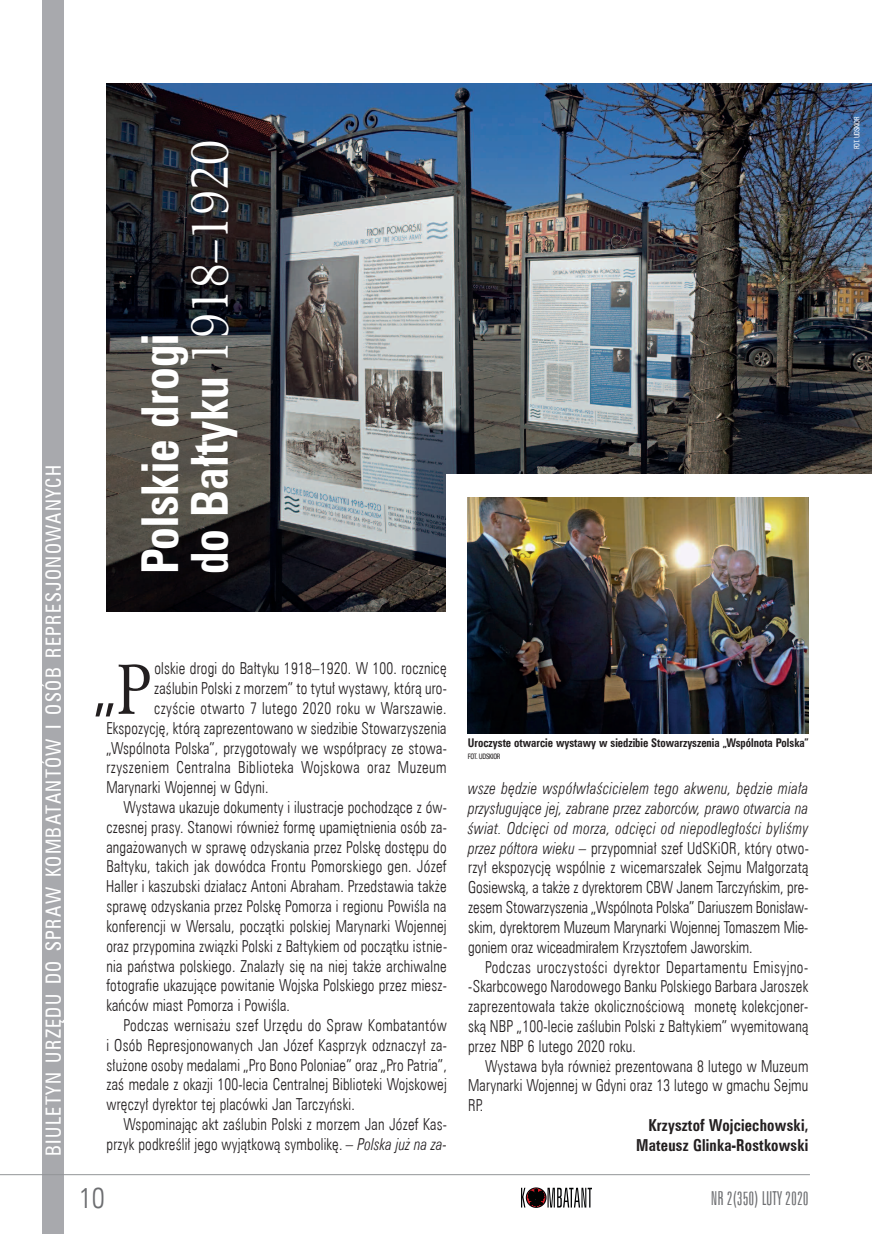
<style>
.page{position:relative;width:872px;height:1234px;background:#fff}
.page>*{position:absolute;margin:0;border:0;box-sizing:border-box;transform-origin:0 0}
.t1{font:72px "Zurich Lt Cn EU Normal";color:#231f20;scale:.9 1}
.t2{font:69.9px "Revival 565 EU Normal";color:#231f20;scale:.9 1}
.t3{font:51px/49.5px "Zurich Cn EU Bold";color:#fff;scale:.9 1}
.t4{font:28.5px "Zurich Lt Cn EU Normal";color:#6c6d70}
.t5{font:21px "Zurich Cn EU Normal";letter-spacing:.07em;color:#fff;scale:.92 1}
.t6{font:19.2px "Zurich Lt X Cn EU Normal";color:#6c6d70}
.t7{font:16.5px/19.8px "Zurich Lt Cn EU Normal";letter-spacing:.015em;color:#231f20;text-align:justify;scale:.9 1}
.t8{font:16.5px/19.8px "Zurich Lt Cn EU Italic";letter-spacing:.03em;color:#231f20;text-align:justify;scale:.9 1}
.t9{font:16.5px/19.8px "Zurich Cn EU Bold";letter-spacing:.015em;color:#231f20;text-align:right;scale:.9 1}
.t10{font:12px "Zurich Cn EU Bold";color:#231f20;scale:.9 1}
.t11{font:7.5px "Zurich Cn EU Normal";letter-spacing:-.05em;color:#231f20;scale:.9 1}
.t12{font:7.5px "Zurich Cn EU Normal";letter-spacing:-.05em;color:#fff;scale:.9 1}
.s1{font-family:"Revival 565 EU Normal"}
.s2{font-family:"Zurich Lt Cn EU Italic"}
</style>
<div class="page">
<img style="left:106px;top:84px;width:766px;height:527px">
<div style="left:446px;top:473px;width:426px;height:162px;background:#fff"></div>
<img style="left:468px;top:497px;width:340px;height:236px">
<div style="left:43px;top:0;width:21px;height:1233px;background:#a8a9ad"></div>
<hr style="left:0;top:1173px;width:810px;height:1px;background:#939598">
<svg style="left:521px;top:1187px;width:71px;height:20px"></svg>
<p class="t5" style="left:41px;top:1155px;width:752px;rotate:-90deg">BIULETYN URZĘDU DO SPRAW KOMBATANTÓW I OSÓB REPRESJONOWANYCH</p>
<h3 class="t3" style="left:135px;top:574px;width:484px;rotate:-90deg">Polskie drogi<br>do Bałtyku <span class="s1">1918–1920</span></h3>
<h2 class="t2" style="left:116px;top:646px;width:42px">P</h2>
<p class="t7" style="left:154px;top:658px;width:326px">olskie drogi do Bałtyku 1918–1920. W 100. rocznicę</p>
<p class="t7" style="left:154px;top:678px;width:327px">zaślubin Polski z morzem” to tytuł wystawy, którą uro-</p>
<p class="t7" style="left:154px;top:698px;width:326px">czyście otwarto 7 lutego 2020 roku w Warszawie.</p>
<p class="t7" style="left:106px;top:717px;width:379px">Ekspozycję, którą zaprezentowano w siedzibie Stowarzyszenia</p>
<p class="t7" style="left:106px;top:737px;width:380px">„Wspólnota Polska”, przygotowały we współpracy ze stowa-</p>
<p class="t7" style="left:106px;top:757px;width:379px">rzyszeniem Centralna Biblioteka Wojskowa oraz muzeum</p>
<p class="t7" style="left:106px;top:777px;width:182px">marynarki Wojennej w Gdyni.</p>
<p class="t7" style="left:123px;top:797px;width:361px">Wystawa ukazuje dokumenty i ilustracje pochodzące z ów-</p>
<p class="t7" style="left:106px;top:816px;width:380px">czesnej prasy. Stanowi również formę upamiętnienia osób za-</p>
<p class="t7" style="left:106px;top:836px;width:379px">angażowanych w sprawę odzyskania przez Polskę dostępu do</p>
<p class="t7" style="left:106px;top:856px;width:379px">Bałtyku, takich jak dowódca Frontu Pomorskiego gen. Józef</p>
<p class="t7" style="left:106px;top:876px;width:379px">Haller i kaszubski działacz Antoni Abraham. Przedstawia także</p>
<p class="t7" style="left:106px;top:896px;width:379px">sprawę odzyskania przez Polskę Pomorza i regionu Powiśla na</p>
<p class="t7" style="left:106px;top:915px;width:379px">konferencji w Wersalu, początki polskiej marynarki Wojennej</p>
<p class="t7" style="left:106px;top:935px;width:380px">oraz przypomina związki Polski z Bałtykiem od początku istnie-</p>
<p class="t7" style="left:106px;top:955px;width:379px">nia państwa polskiego. znalazły się na niej także archiwalne</p>
<p class="t7" style="left:106px;top:975px;width:380px">fotografie ukazujące powitanie Wojska Polskiego przez miesz-</p>
<p class="t7" style="left:106px;top:995px;width:205px">kańców miast Pomorza i Powiśla.</p>
<p class="t7" style="left:123px;top:1014px;width:361px">Podczas wernisażu szef Urzędu do Spraw Kombatantów</p>
<p class="t7" style="left:106px;top:1034px;width:380px">i osób represjonowanych Jan Józef Kasprzyk odznaczył za-</p>
<p class="t7" style="left:106px;top:1054px;width:379px">służone osoby medalami „Pro Bono Poloniae” oraz „Pro Patria”,</p>
<p class="t7" style="left:106px;top:1074px;width:379px">zaś medale z okazji 100-lecia Centralnej Biblioteki Wojskowej</p>
<p class="t7" style="left:106px;top:1094px;width:277px">wręczył dyrektor tej placówki Jan Tarczyński.</p>
<p class="t7" style="left:123px;top:1113px;width:361px">Wspominając akt zaślubin Polski z morzem Jan Józef Kas-</p>
<p class="t7" style="left:107px;top:1133px;width:379px">przyk podkreślił jego wyjątkową symbolikę. <span class="s2">– Polska już na za-</span></p>
<h1 class="t1" style="left:94px;top:639px;width:27px">„</h1>
<h3 class="t4" style="left:79px;top:1179px;width:28px">10</h3>
<p class="t10" style="left:468px;top:735px;width:380px">Uroczyste otwarcie wystawy w siedzibie Stowarzyszenia „Wspólnota Polska”</p>
<p class="t11" style="left:468px;top:751px;width:38px">FOT. UDSKIOR</p>
<p class="t8" style="left:468px;top:778px;width:379px">wsze będzie współwłaścicielem tego akwenu, będzie miała przysługujące jej, zabrane przez zaborców, prawo otwarcia na świat. Odcięci od morza, odcięci od niepodległości byliśmy</p>
<p class="t7" style="left:468px;top:837px;width:380px"><span class="s2">przez półtora wieku –</span> przypomniał szef UdSKior, który otwo&shy;rzył ekspozycję wspólnie z wicemarszałek Sejmu małgorzatą Gosiewską, a także z dyrektorem CBW Janem Tarczyńskim, pre&shy;zesem Stowarzyszenia „Wspólnota Polska” Dariuszem Bonisław&shy;skim, dyrektorem muzeum marynarki Wojennej Tomaszem mie&shy;goniem oraz wiceadmirałem Krzysztofem Jaworskim.</p>
<p class="t7" style="left:468px;top:956px;width:379px;text-indent:17px">Podczas uroczystości dyrektor Departamentu Emisyjno--Skarbcowego Narodowego Banku Polskiego Barbara Jaroszek zaprezentowała także okolicznościową monetę kolekcjoner&shy;ską NBP „100-lecie zaślubin Polski z Bałtykiem” wyemitowaną przez NBP 6 lutego 2020 roku.</p>
<p class="t7" style="left:468px;top:1055px;width:379px;text-indent:17px">Wystawa była również prezentowana 8 lutego w muzeum marynarki Wojennej w Gdyni oraz 13 lutego w gmachu Sejmu rP.</p>
<p class="t9" style="left:636px;top:1114px;width:193px">Krzysztof Wojciechowski,<br>Mateusz Glinka-Rostkowski</p>
<p class="t6" style="left:710px;top:1186px;width:100px">NR 2(350) LUTY 2020</p>
<p class="t12" style="left:852px;top:149px;width:38px;rotate:-90deg">FOT. UDSKIOR</p>
</div>
